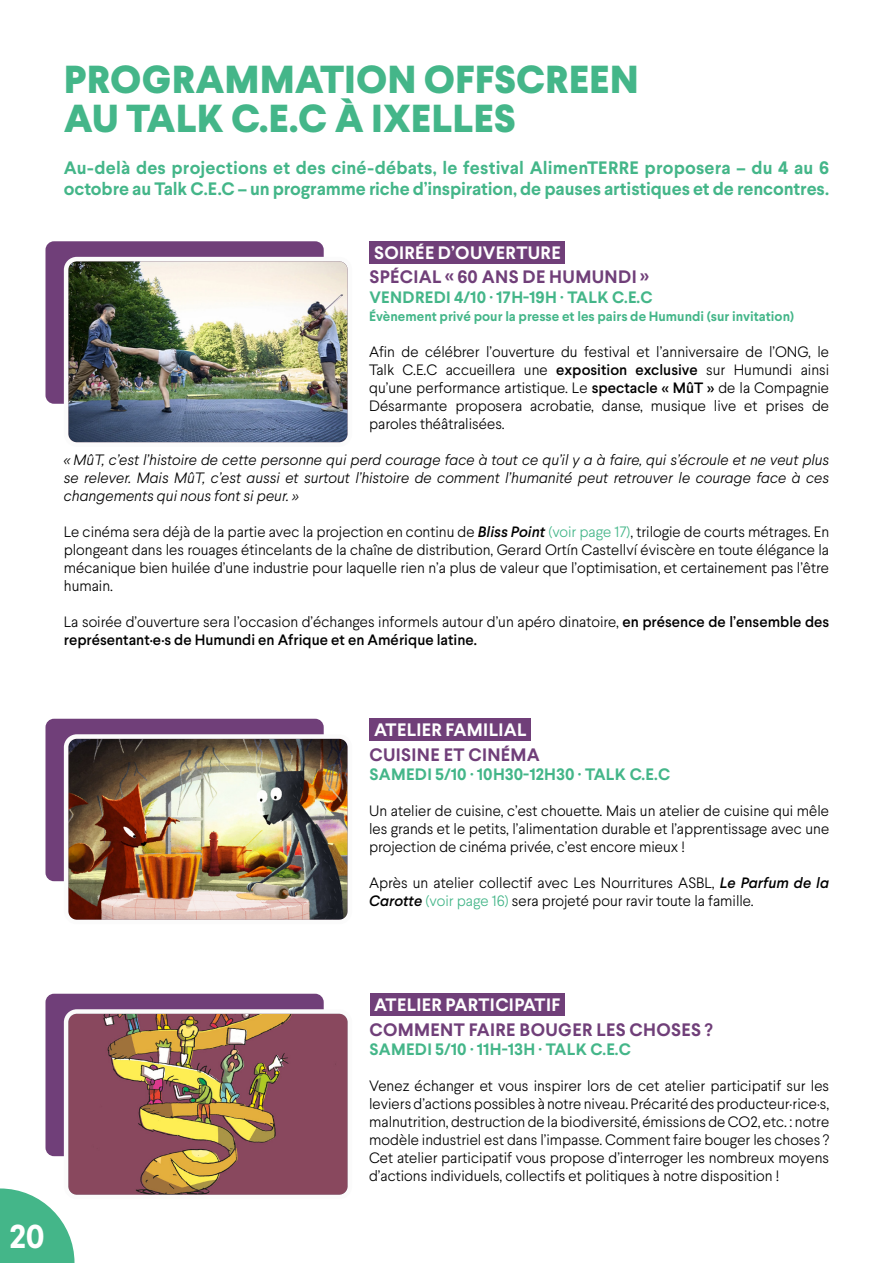
<style>
.page{position:relative;width:893px;height:1263px;background:#fff}
.page>*{position:absolute;margin:0;border:0;box-sizing:border-box;transform-origin:0 0}
.t1{font:800 39px/39px "Larsseit";color:#44b689}
.t2{font:700 33px "Larsseit";color:#fff}
.t3{font:700 18px/21px "Larsseit";letter-spacing:-.005em;color:#44b689}
.t4{font:700 18px "Larsseit";letter-spacing:.02em;color:#703f79}
.t5{font:700 18px "Larsseit";letter-spacing:.02em;color:#fff}
.t6{font:700 16.5px "Larsseit";letter-spacing:.02em;color:#44b689}
.t7{font:300 15px/18px "Larsseit";color:#000;text-align:justify}
.t8{font:italic 300 15px/18px "Larsseit";color:#000;text-align:justify}
.t9{font:500 15px/18px "Larsseit";color:#000}
.t10{font:700 13.5px "Larsseit";color:#44b689}
.s1{font-weight:500}
.s2{font-weight:500;font-style:italic}
.s3{color:#44b689}
.s4{font-weight:300}
</style>
<div class="page">
<svg style="left:0;top:1188px;width:75px;height:75px"></svg>
<div style="left:45px;top:241px;width:279px;height:163px;background:#703f79;border-radius:9px"></div>
<div style="left:369px;top:241px;width:196px;height:22px;background:#703f79"></div>
<img style="left:69px;top:262px;width:278px;height:180px">
<div style="left:64px;top:257px;width:288px;height:190px;border:4px solid #fbfbfb;border-radius:11px"></div>
<div style="left:45px;top:719px;width:279px;height:162px;background:#703f79;border-radius:9px"></div>
<div style="left:369px;top:719px;width:162px;height:22px;background:#703f79"></div>
<img style="left:69px;top:739px;width:278px;height:180px">
<div style="left:64px;top:734px;width:288px;height:190px;border:4px solid #fbfbfb;border-radius:11px"></div>
<div style="left:45px;top:994px;width:279px;height:162px;background:#703f79;border-radius:9px"></div>
<div style="left:369px;top:994px;width:195px;height:22px;background:#703f79"></div>
<img style="left:69px;top:1014px;width:278px;height:180px">
<div style="left:64px;top:1009px;width:288px;height:190px;border:4px solid #fbfbfb;border-radius:11px"></div>
<h1 class="t1" style="left:64px;top:60px;width:577px">PROGRAMMATION OFFSCREEN<br>AU TALK C.E.C À IXELLES</h1>
<p class="t3" style="left:64px;top:157px;width:767px">Au-delà des projections et des ciné-débats, le festival AlimenTERRE proposera – du 4 au 6 octobre au Talk C.E.C – un programme riche d’inspiration, de pauses artistiques et de rencontres.</p>
<p class="t5" style="left:374px;top:241px;width:188px">SOIRÉE D’OUVERTURE</p>
<p class="t4" style="left:369px;top:265px;width:281px">SPÉCIAL « 60 ANS DE HUMUNDI »</p>
<p class="t6" style="left:369px;top:287px;width:285px">VENDREDI 4/10 · 17H-19H · TALK C.E.C</p>
<p class="t10" style="left:369px;top:307px;width:427px">Évènement privé pour la presse et les pairs de Humundi (sur invitation)</p>
<p class="t7" style="left:369px;top:343px;width:462px">Afin de célébrer l’ouverture du festival et l’anniversaire de l’ONG, le Talk C.E.C accueillera une <span class="s1">exposition exclusive</span> sur Humundi ainsi qu’une performance artistique. Le <span class="s1">spectacle « MûT »</span> de la Compagnie Désarmante proposera acrobatie, danse, musique live et prises de paroles théâtralisées.</p>
<p class="t8" style="left:64px;top:451px;width:767px">« MûT, c’est l’histoire de cette personne qui perd courage face à tout ce qu’il y a à faire, qui s’écroule et ne veut plus se relever. Mais MûT, c’est aussi et surtout l’histoire de comment l’humanité peut retrouver le courage face à ces changements qui nous font si peur. »</p>
<p class="t7" style="left:64px;top:523px;width:767px">Le cinéma sera déjà de la partie avec la projection en continu de <span class="s2">Bliss Point</span> <span class="s3">(voir page 17)</span>, trilogie de courts métrages. En plongeant dans les rouages étincelants de la chaîne de distribution, Gerard Ortín Castellví éviscère en toute élégance la mécanique bien huilée d’une industrie pour laquelle rien n’a plus de valeur que l’optimisation, et certainement pas l’être humain.</p>
<p class="t9" style="left:64px;top:613px;width:767px"><span class="s4">La soirée d’ouverture sera l’occasion d’échanges informels autour d’un apéro dinatoire,</span> en présence de l’ensemble des représentant·e·s de Humundi en Afrique et en Amérique latine.</p>
<p class="t5" style="left:374px;top:719px;width:154px">ATELIER FAMILIAL</p>
<p class="t4" style="left:369px;top:743px;width:172px">CUISINE ET CINÉMA</p>
<p class="t6" style="left:369px;top:764px;width:302px">SAMEDI 5/10 · 10H30-12H30 · TALK C.E.C</p>
<p class="t7" style="left:369px;top:802px;width:462px">Un atelier de cuisine, c’est chouette. Mais un atelier de cuisine qui mêle les grands et le petits, l’alimentation durable et l’apprentissage avec une projection de cinéma privée, c’est encore mieux !</p>
<p class="t7" style="left:369px;top:874px;width:462px">Après un atelier collectif avec Les Nourritures ASBL, <span class="s2">Le Parfum de la<br>Carotte</span> <span class="s3">(voir page 16)</span> sera projeté pour ravir toute la famille.</p>
<h2 class="t2" style="left:9px;top:1215px;width:37px">20</h2>
<p class="t5" style="left:374px;top:993px;width:188px">ATELIER PARTICIPATIF</p>
<p class="t4" style="left:369px;top:1018px;width:345px">COMMENT FAIRE BOUGER LES CHOSES ?</p>
<p class="t6" style="left:369px;top:1039px;width:263px">SAMEDI 5/10 · 11H-13H · TALK C.E.C</p>
<p class="t7" style="left:369px;top:1077px;width:462px">Venez échanger et vous inspirer lors de cet atelier participatif sur les leviers d’actions possibles à notre niveau. Précarité des producteur·rice·s, malnutrition, destruction de la biodiversité, émissions de CO2, etc. : notre modèle industriel est dans l’impasse. Comment faire bouger les choses ?<br>Cet atelier participatif vous propose d’interroger les nombreux moyens d’actions individuels, collectifs et politiques à notre disposition !</p>
</div>
